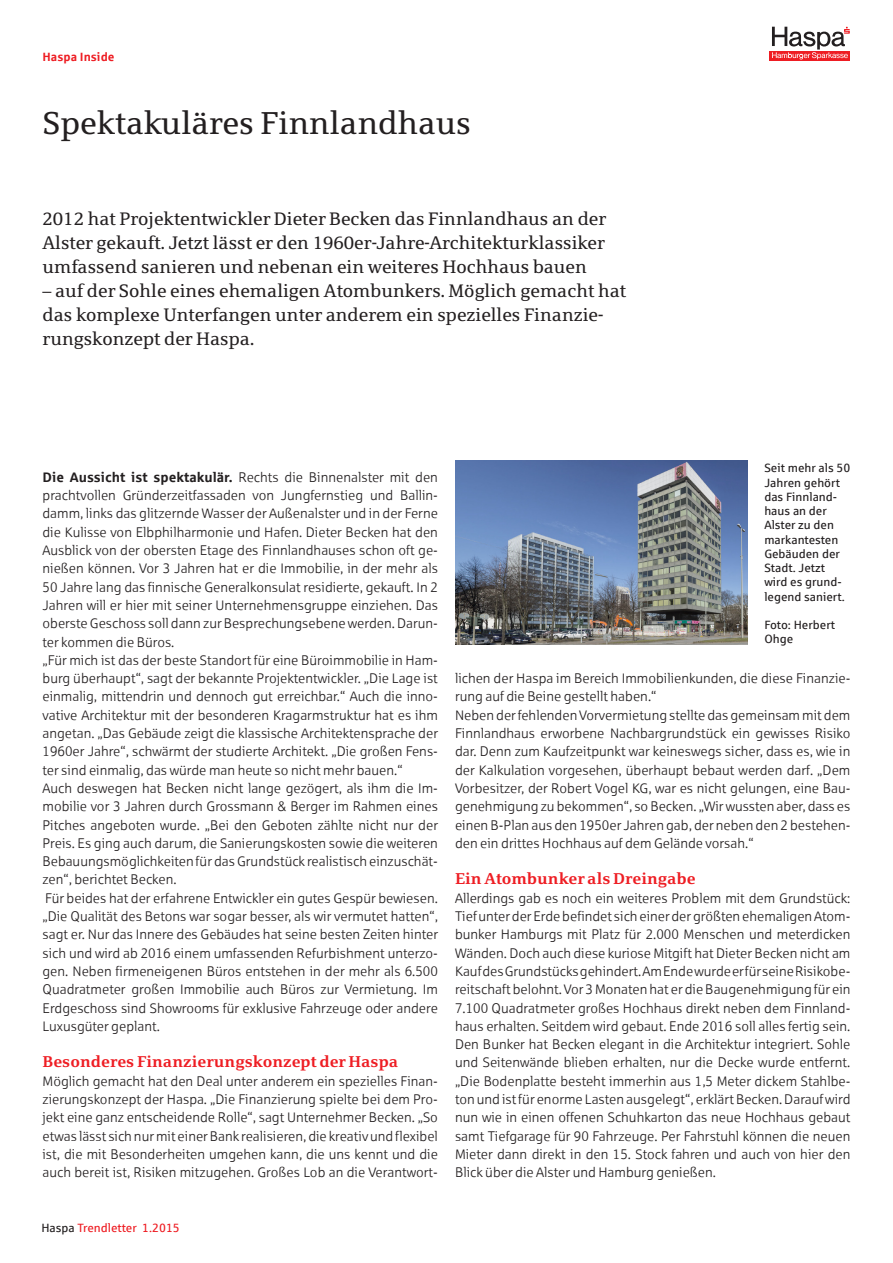
<style>
.page{position:relative;width:893px;height:1263px;background:#fff}
.page>*{position:absolute;margin:0;border:0;box-sizing:border-box;transform-origin:0 0}
.t1{font:31.5px "Sparkasse Serif";color:#231f20}
.t2{font:18px/24px "Sparkasse Serif";color:#231f20;text-align:justify}
.t3{font:700 15.6px "Sparkasse Serif";color:#ee1d23}
.t4{font:13.8px/18.3px "Sparkasse Lt";color:#231f20}
.t5{font:12px/14.2px "Sparkasse Rg";color:#231f20}
.t6{font:12px "Sparkasse Rg";color:#ee1d23}
.t7{font:700 12px "Sparkasse Rg";color:#ee1d23}
.s1{font-family:"Sparkasse Rg";font-weight:700}
.s2{color:#231f20}
</style>
<div class="page">
<div style="left:770px;top:51px;width:80px;height:10px;background:#ee1d23"></div>
<svg style="left:772px;top:27px;width:78px;height:32px"></svg>
<img style="left:455px;top:460px;width:292px;height:184px">
<p class="t7" style="left:43px;top:49px;width:74px">Haspa Inside</p>
<h1 class="t1" style="left:43px;top:104px;width:430px">Spektakuläres Finnlandhaus</h1>
<h2 class="t2" style="left:43px;top:207px;width:565px">2012 hat Projektentwickler Dieter Becken das Finnlandhaus an der Alster gekauft. Jetzt lässt er den 1960er-Jahre-Architekturklassiker umfassend sanieren und nebenan ein weiteres Hochhaus bauen</h2>
<h2 class="t2" style="left:43px;top:279px;width:585px;text-align:left">– auf der Sohle eines ehemaligen Atombunkers. Möglich gemacht hat das komplexe Unterfangen unter anderem ein spezielles Finanzie&shy;rungskonzept der Haspa.</h2>
<p class="t4" style="left:43px;top:468px;width:397px"><span class="s1">Die Aussicht ist spektakulär.</span> Rechts die Binnenalster mit den prachtvollen Gründerzeitfassaden von Jungfernstieg und Ballin&shy;damm, links das glitzernde Wasser der Außenalster und in der Ferne die Kulisse von Elbphilharmonie und Hafen. Dieter Becken hat den Ausblick von der obersten Etage des Finnlandhauses schon oft ge&shy;nießen können. Vor 3 Jahren hat er die Immobilie, in der mehr als 50 Jahre lang das finnische Generalkonsulat residierte, gekauft. In 2<br>Jahren will er hier mit seiner Unternehmensgruppe einziehen. Das oberste Geschoss soll dann zur Besprechungsebene werden. Darun&shy;ter kommen die Büros.<br>„Für mich ist das der beste Standort für eine Büroimmobilie in Ham&shy;burg überhaupt“, sagt der bekannte Projektentwickler. „Die Lage ist einmalig, mittendrin und dennoch gut erreichbar.“ Auch die inno&shy;vative Architektur mit der besonderen Kragarmstruktur hat es ihm angetan. „Das Gebäude zeigt die klassische Architektensprache der 1960er Jahre“, schwärmt der studierte Architekt. „Die großen Fens&shy;ter sind einmalig, das würde man heute so nicht mehr bauen.“<br>Auch deswegen hat Becken nicht lange gezögert, als ihm die Im&shy;mobilie vor 3 Jahren durch Grossmann &amp; Berger im Rahmen eines Pitches angeboten wurde. „Bei den Geboten zählte nicht nur der Preis. Es ging auch darum, die Sanierungskosten sowie die weiteren Bebauungsmöglichkeiten für das Grundstück realistisch einzuschät&shy;zen“, berichtet Becken.<br>Für beides hat der erfahrene Entwickler ein gutes Gespür bewiesen. „Die Qualität des Betons war sogar besser, als wir vermutet hatten“, sagt er. Nur das Innere des Gebäudes hat seine besten Zeiten hinter sich und wird ab 2016 einem umfassenden Refurbishment unterzo&shy;gen. Neben firmeneigenen Büros entstehen in der mehr als 6.500<br>Quadratmeter großen Immobilie auch Büros zur Vermietung. Im Erdgeschoss sind Showrooms für exklusive Fahrzeuge oder andere Luxusgüter geplant.</p>
<p class="t3" style="left:43px;top:1052px;width:357px">Besonderes Finanzierungskonzept der Haspa</p>
<p class="t4" style="left:43px;top:1071px;width:397px;text-align:justify">Möglich gemacht hat den Deal unter anderem ein spezielles Finan&shy;zierungskonzept der Haspa. „Die Finanzierung spielte bei dem Pro&shy;jekt eine ganz entscheidende Rolle“, sagt Unternehmer Becken. „So etwas lässt sich nur mit einer Bank realisieren, die kreativ und flexibel ist, die mit Besonderheiten umgehen kann, die uns kennt und die auch bereit ist, Risiken mitzugehen. Großes Lob an die Verantwort-</p>
<p class="t5" style="left:764px;top:461px;width:87px">Seit mehr als 50<br>Jahren gehört das Finnland&shy;haus an der<br>Alster zu den markantesten<br>Gebäuden der<br>Stadt. Jetzt wird es grund&shy;legend saniert.</p>
<p class="t5" style="left:764px;top:618px;width:72px">Foto: Herbert<br>Ohge</p>
<p class="t4" style="left:455px;top:669px;width:397px">lichen der Haspa im Bereich Immobilienkunden, die diese Finanzie&shy;rung auf die Beine gestellt haben.“<br>Neben der fehlenden Vorvermietung stellte das gemeinsam mit dem Finnlandhaus erworbene Nachbargrundstück ein gewisses Risiko dar. Denn zum Kaufzeitpunkt war keineswegs sicher, dass es, wie in der Kalkulation vorgesehen, überhaupt bebaut werden darf. „Dem Vorbesitzer, der Robert Vogel KG, war es nicht gelungen, eine Bau&shy;genehmigung zu bekommen“, so Becken. „Wir wussten aber, dass es einen B-Plan aus den 1950er Jahren gab, der neben den 2 bestehen&shy;den ein drittes Hochhaus auf dem Gelände vorsah.“</p>
<p class="t3" style="left:455px;top:869px;width:242px">Ein Atombunker als Dreingabe</p>
<p class="t4" style="left:455px;top:888px;width:397px;text-align:justify">Allerdings gab es noch ein weiteres Problem mit dem Grundstück:<br>Tief unter der Erde befindet sich einer der größten ehemaligen Atom&shy;bunker Hamburgs mit Platz für 2.000 Menschen und meterdicken Wänden. Doch auch diese kuriose Mitgift hat Dieter Becken nicht am Kauf des Grundstücks gehindert. Am Ende wurde er für seine Risikobe&shy;reitschaft belohnt. Vor 3 Monaten hat er die Baugenehmigung für ein 7.100 Quadratmeter großes Hochhaus direkt neben dem Finnland&shy;haus erhalten. Seitdem wird gebaut. Ende 2016 soll alles fertig sein.<br>Den Bunker hat Becken elegant in die Architektur integriert. Sohle und Seitenwände blieben erhalten, nur die Decke wurde entfernt. „Die Bodenplatte besteht immerhin aus 1,5 Meter dickem Stahlbe&shy;ton und ist für enorme Lasten ausgelegt“, erklärt Becken. Darauf wird nun wie in einen offenen Schuhkarton das neue Hochhaus gebaut samt Tiefgarage für 90 Fahrzeuge. Per Fahrstuhl können die neuen Mieter dann direkt in den 15. Stock fahren und auch von hier den Blick über die Alster und Hamburg genießen.</p>
<p class="t6" style="left:41px;top:1220px;width:140px"><span class="s2">Haspa</span> Trendletter 1.2015</p>
</div>
